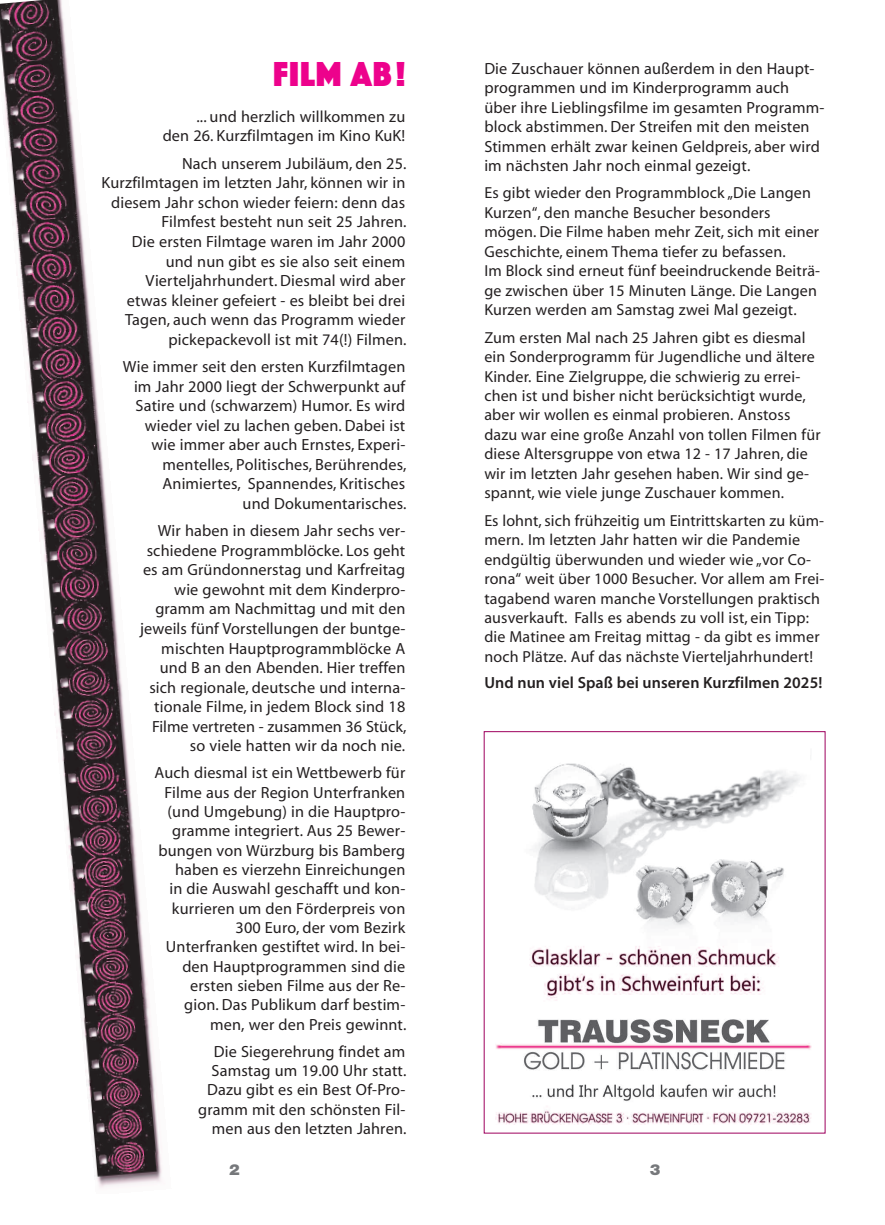
<style>
.page{position:relative;width:885px;height:1225px;background:#fff}
.page>*{position:absolute;margin:0;border:0;box-sizing:border-box;transform-origin:0 0}
.t1{font:36px "Phosphate Solid";letter-spacing:.03em;color:#ed028c;scale:.93 1}
.t2{font:16.2px/19.6px "Myriad MM.400.wt.600.wd";letter-spacing:.01em;color:#231f20;text-align:right}
.t3{font:16.2px "Myriad MM.565.wt.600.wd";letter-spacing:.005em;color:#231f20}
.t4{font:16px/19.4px "Myriad MM.400.wt.600.wd";letter-spacing:.01em;color:#231f20}
.t5{font:900 15.2px "Helvetica Neue";color:#76787b;scale:1.05 1}
</style>
<div class="page">
<img style="left:0;top:0;width:162px;height:1188px">
<img style="left:495px;top:763px;width:316px;height:361px">
<h1 class="t1" style="left:273px;top:48px;width:143px">Film ab!</h1>
<p class="t2" style="left:163px;top:108px;width:244px">... und herzlich willkommen zu<br>den 26. Kurzfilmtagen im Kino KuK!</p>
<p class="t2" style="left:102px;top:155px;width:306px">Nach unserem Jubiläum, den 25.<br>Kurzfilmtagen im letzten Jahr, können wir in diesem Jahr schon wieder feiern: denn das Filmfest besteht nun seit 25 Jahren.<br>Die ersten Filmtage waren im Jahr 2000<br>und nun gibt es sie also seit einem Vierteljahrhundert. Diesmal wird aber<br>etwas kleiner gefeiert - es bleibt bei drei Tagen, auch wenn das Programm wieder pickepackevoll ist mit 74(!) Filmen.</p>
<p class="t2" style="left:123px;top:358px;width:285px">Wie immer seit den ersten Kurzfilmtagen im Jahr 2000 liegt der Schwerpunkt auf Satire und (schwarzem) Humor. Es wird wieder viel zu lachen geben. Dabei ist wie immer aber auch Ernstes, Experi&shy;mentelles, Politisches, Berührendes, Animiertes, Spannendes, Kritisches<br>und Dokumentarisches.</p>
<p class="t2" style="left:140px;top:522px;width:268px">Wir haben in diesem Jahr sechs ver&shy;schiedene Programmblöcke. Los geht es am Gründonnerstag und Karfreitag wie gewohnt mit dem Kinderpro&shy;gramm am Nachmittag und mit den jeweils fünf Vorstellungen der buntge&shy;mischten Hauptprogrammblöcke A und B an den Abenden. Hier treffen sich regionale, deutsche und interna&shy;tionale Filme, in jedem Block sind 18<br>Filme vertreten - zusammen 36 Stück, so viele hatten wir da noch nie.</p>
<p class="t2" style="left:154px;top:764px;width:253px">Auch diesmal ist ein Wettbewerb für<br>Filme aus der Region Unterfranken (und Umgebung) in die Hauptpro&shy;gramme integriert. Aus 25 Bewer&shy;bungen von Würzburg bis Bamberg haben es vierzehn Einreichungen<br>in die Auswahl geschafft und kon&shy;kurrieren um den Förderpreis von<br>300 Euro, der vom Bezirk<br>Unterfranken gestiftet wird. In bei&shy;den Hauptprogrammen sind die ersten sieben Filme aus der Re&shy;gion. Das Publikum darf bestim&shy;men, wer den Preis gewinnt.</p>
<p class="t2" style="left:198px;top:1043px;width:210px">Die Siegerehrung findet am<br>Samstag um 19.00 Uhr statt.<br>Dazu gibt es ein Best Of-Pro&shy;gramm mit den schönsten Fil&shy;men aus den letzten Jahren.</p>
<p class="t2" style="left:484px;top:60px;width:341px;text-align:left">Die Zuschauer können außerdem in den Haupt&shy;programmen und im Kinderprogramm auch über ihre Lieblingsfilme im gesamten Programm&shy;block abstimmen. Der Streifen mit den meisten Stimmen erhält zwar keinen Geldpreis, aber wird im nächsten Jahr noch einmal gezeigt.</p>
<p class="t4" style="left:484px;top:185px;width:337px">Es gibt wieder den Programmblock „Die Langen Kurzen“, den manche Besucher besonders mögen. Die Filme haben mehr Zeit, sich mit einer Geschichte, einem Thema tiefer zu befassen.<br>Im Block sind erneut fünf beeindruckende Beiträ&shy;ge zwischen über 15 Minuten Länge. Die Langen Kurzen werden am Samstag zwei Mal gezeigt.</p>
<p class="t4" style="left:484px;top:329px;width:338px">Zum ersten Mal nach 25 Jahren gibt es diesmal ein Sonderprogramm für Jugendliche und ältere Kinder. Eine Zielgruppe, die schwierig zu errei&shy;chen ist und bisher nicht berücksichtigt wurde, aber wir wollen es einmal probieren. Anstoss dazu war eine große Anzahl von tollen Filmen für diese Altersgruppe von etwa 12 - 17 Jahren, die wir im letzten Jahr gesehen haben. Wir sind ge&shy;spannt, wie viele junge Zuschauer kommen.</p>
<p class="t4" style="left:484px;top:512px;width:341px">Es lohnt, sich frühzeitig um Eintrittskarten zu küm&shy;mern. Im letzten Jahr hatten wir die Pandemie endgültig überwunden und wieder wie „vor Co&shy;rona“ weit über 1000 Besucher. Vor allem am Frei&shy;tagabend waren manche Vorstellungen praktisch ausverkauft. Falls es abends zu voll ist, ein Tipp: die Matinee am Freitag mittag - da gibt es immer noch Plätze. Auf das nächste Vierteljahrhundert!</p>
<p class="t3" style="left:484px;top:676px;width:339px">Und nun viel Spaß bei unseren Kurzfilmen 2025!</p>
<p class="t5" style="left:229px;top:1164px;width:12px">2</p>
<p class="t5" style="left:649px;top:1164px;width:12px">3</p>
</div>
